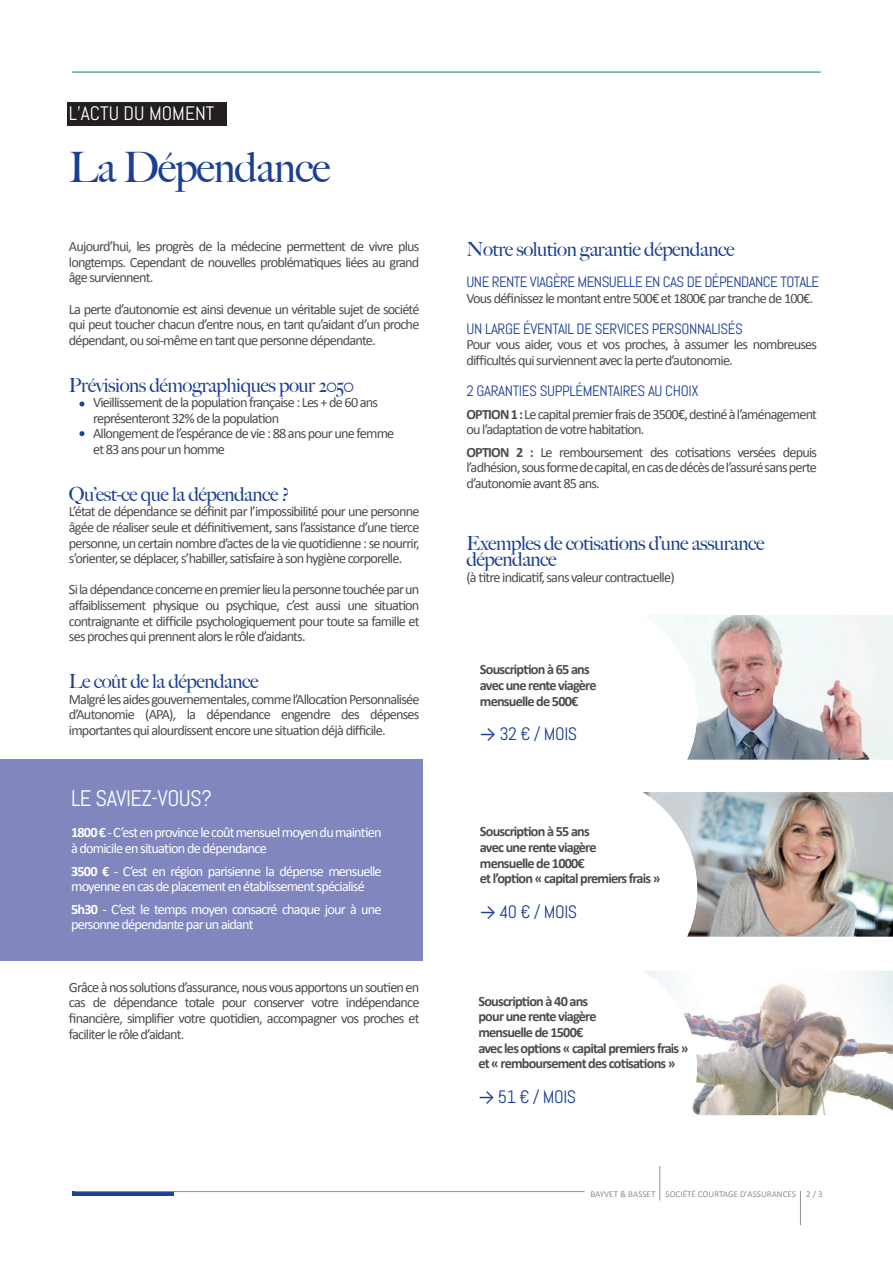
<style>
.page{position:relative;width:893px;height:1263px;background:#fff}
.page>*{position:absolute;margin:0;border:0;box-sizing:border-box;transform-origin:0 0}
.t1{font:500 42px "Big Caslon";letter-spacing:-.025em;color:#1b3f94}
.t2{font:22.5px "Abel";letter-spacing:-.025em;color:#fff}
.t3{font:500 19.5px/15.6px "Big Caslon";letter-spacing:-.025em;color:#1b3f94}
.t4{font:19.5px "Abel";color:#fff}
.t5{font:18px "Abel";letter-spacing:-.025em;color:#1b3f94}
.t6{font:15px "Abel";letter-spacing:-.025em;color:#1b3f94}
.t7{font:14.25px/15.6px "Calibri";letter-spacing:-.055em;color:#4b4c4d;text-align:justify}
.t8{font:700 14.25px/15.6px "Calibri";letter-spacing:-.055em;color:#4b4c4d}
.t9{font:14.25px/15.6px "Calibri";letter-spacing:-.055em;color:#fff}
.t10{font:9px "Calibri";color:#8e9091}
.s1{font-weight:700}
.s2{font-family:"Calibri"}
</style>
<div class="page">
<div style="left:0;top:759px;width:423px;height:201px;background:#8286bf"></div>
<div style="left:67px;top:102px;width:159px;height:23px;background:#231f20"></div>
<hr style="left:72px;top:72px;width:749px;height:1px;background:#0b7b72">
<img style="left:644px;top:615px;width:249px;height:145px">
<div style="left:469px;top:598px;width:228px;height:228px;background:#fff;border-radius:50%"></div>
<img style="left:656px;top:792px;width:237px;height:145px">
<img style="left:644px;top:792px;width:21px;height:9px">
<div style="left:469px;top:775px;width:228px;height:228px;background:#fff;border-radius:50%"></div>
<img style="left:663px;top:970px;width:230px;height:145px">
<div style="left:469px;top:954px;width:228px;height:228px;background:#fff;border-radius:50%"></div>
<svg style="left:79px;top:401px;width:5px;height:5px"></svg>
<svg style="left:79px;top:431px;width:5px;height:5px"></svg>
<div style="left:73px;top:1191px;width:101px;height:5px;background:#1b3f94"></div>
<hr style="left:74px;top:1191px;width:510px;height:1px;background:#8e9091">
<hr style="left:659px;top:1166px;width:1px;height:34px;background:#8e9091">
<hr style="left:800px;top:1191px;width:1px;height:34px;background:#8e9091">
<h3 class="t4" style="left:69px;top:101px;width:147px">L’ACTU DU MOMENT</h3>
<h1 class="t1" style="left:69px;top:143px;width:263px">La Dépendance</h1>
<p class="t7" style="left:69px;top:239px;width:352px">Aujourd’hui, les progrès de la médecine permettent de vivre plus longtemps. Cependant de nouvelles problématiques liées au grand âge surviennent.</p>
<p class="t7" style="left:69px;top:301px;width:352px">La perte d’autonomie est ainsi devenue un véritable sujet de société qui peut toucher chacun d’entre nous, en tant qu’aidant d’un proche dépendant, ou soi-même en tant que personne dépendante.</p>
<h3 class="t3" style="left:69px;top:377px;width:286px">Prévisions démographiques pour 2050</h3>
<p class="t7" style="left:93px;top:395px;width:303px;text-align:left">Vieillissement de la population française : Les + de 60 ans représenteront 32% de la population<br>Allongement de l’espérance de vie : 88 ans pour une femme et 83 ans pour un homme</p>
<h3 class="t3" style="left:69px;top:486px;width:222px">Qu’est-ce que la dépendance ?</h3>
<p class="t7" style="left:69px;top:504px;width:352px">L’état de dépendance se définit par l’impossibilité pour une personne âgée de réaliser seule et définitivement, sans l’assistance d’une tierce personne, un certain nombre d’actes de la vie quotidienne : se nourrir, s’orienter, se déplacer, s’habiller, satisfaire à son hygiène corporelle.</p>
<p class="t7" style="left:69px;top:582px;width:352px">Si la dépendance concerne en premier lieu la personne touchée par un affaiblissement physique ou psychique, c’est aussi une situation contraignante et difficile psychologiquement pour toute sa famille et ses proches qui prennent alors le rôle d’aidants.</p>
<h3 class="t3" style="left:69px;top:674px;width:191px">Le coût de la dépendance</h3>
<p class="t7" style="left:69px;top:691px;width:352px">Malgré les aides gouvernementales, comme l’Allocation Personnalisée d’Autonomie (APA), la dépendance engendre des dépenses importantes qui alourdissent encore une situation déjà difficile.</p>
<h2 class="t2" style="left:71px;top:784px;width:142px">LE SAVIEZ-VOUS?</h2>
<p class="t9" style="left:71px;top:825px;width:312px"><span class="s1">1800 €</span> - C’est en province le coût mensuel moyen du maintien à domicile en situation de dépendance</p>
<p class="t9" style="left:71px;top:863px;width:312px"><span class="s1">3500 €</span> - C’est en région parisienne la dépense mensuelle moyenne en cas de placement en établissement spécialisé</p>
<p class="t9" style="left:71px;top:901px;width:312px"><span class="s1">5h30</span> - C’est le temps moyen consacré chaque jour à une personne dépendante par un aidant</p>
<p class="t7" style="left:69px;top:979px;width:352px">Grâce à nos solutions d’assurance, nous vous apportons un soutien en cas de dépendance totale pour conserver votre indépendance financière, simplifier votre quotidien, accompagner vos proches et faciliter le rôle d’aidant.</p>
<h3 class="t3" style="left:466px;top:241px;width:270px">Notre solution garantie dépendance</h3>
<p class="t6" style="left:466px;top:272px;width:354px">UNE RENTE VIAGÈRE MENSUELLE EN CAS DE DÉPENDANCE TOTALE</p>
<p class="t7" style="left:466px;top:290px;width:348px">Vous définissez le montant entre 500€ et 1800€ par tranche de 100€.</p>
<p class="t6" style="left:466px;top:319px;width:278px">UN LARGE ÉVENTAIL DE SERVICES PERSONNALISÉS</p>
<p class="t7" style="left:466px;top:337px;width:352px">Pour vous aider, vous et vos proches, à assumer les nombreuses difficultés qui surviennent avec la perte d’autonomie.</p>
<p class="t6" style="left:466px;top:381px;width:234px">2 GARANTIES SUPPLÉMENTAIRES AU CHOIX</p>
<p class="t7" style="left:466px;top:406px;width:352px"><span class="s1">OPTION 1 :</span> Le capital premier frais de 3500€, destiné à l’aménagement ou l’adaptation de votre habitation.</p>
<p class="t7" style="left:466px;top:444px;width:352px"><span class="s1">OPTION 2 :</span> Le remboursement des cotisations versées depuis l’adhésion, sous forme de capital, en cas de décès de l’assuré sans perte d’autonomie avant 85 ans.</p>
<h3 class="t3" style="left:466px;top:536px;width:300px">Exemples de cotisations d’une assurance dépendance</h3>
<p class="t7" style="left:466px;top:569px;width:210px">(à titre indicatif, sans valeur contractuelle)</p>
<p class="t8" style="left:480px;top:662px;width:118px">Souscription à 65 ans avec une rente viagère mensuelle de 500€</p>
<p class="t5" style="left:480px;top:722px;width:99px"><span class="s2">→</span> 32 € / MOIS</p>
<p class="t8" style="left:480px;top:824px;width:182px">Souscription à 55 ans<br>avec une rente viagère<br>mensuelle de 1000€<br>et l’option « capital premiers frais »</p>
<p class="t5" style="left:480px;top:900px;width:99px"><span class="s2">→</span> 40 € / MOIS</p>
<p class="t8" style="left:478px;top:993px;width:212px">Souscription à 40 ans<br>pour une rente viagère<br>mensuelle de 1500€<br>avec les options « capital premiers frais » et « remboursement des cotisations »</p>
<p class="t5" style="left:478px;top:1085px;width:99px"><span class="s2">→</span> 51 € / MOIS</p>
<p class="t10" style="left:590px;top:1189px;width:234px">BAYVET &amp; BASSET SOCIÉTÉ COURTAGE D'ASSURANCES 2 / 3</p>
</div>
